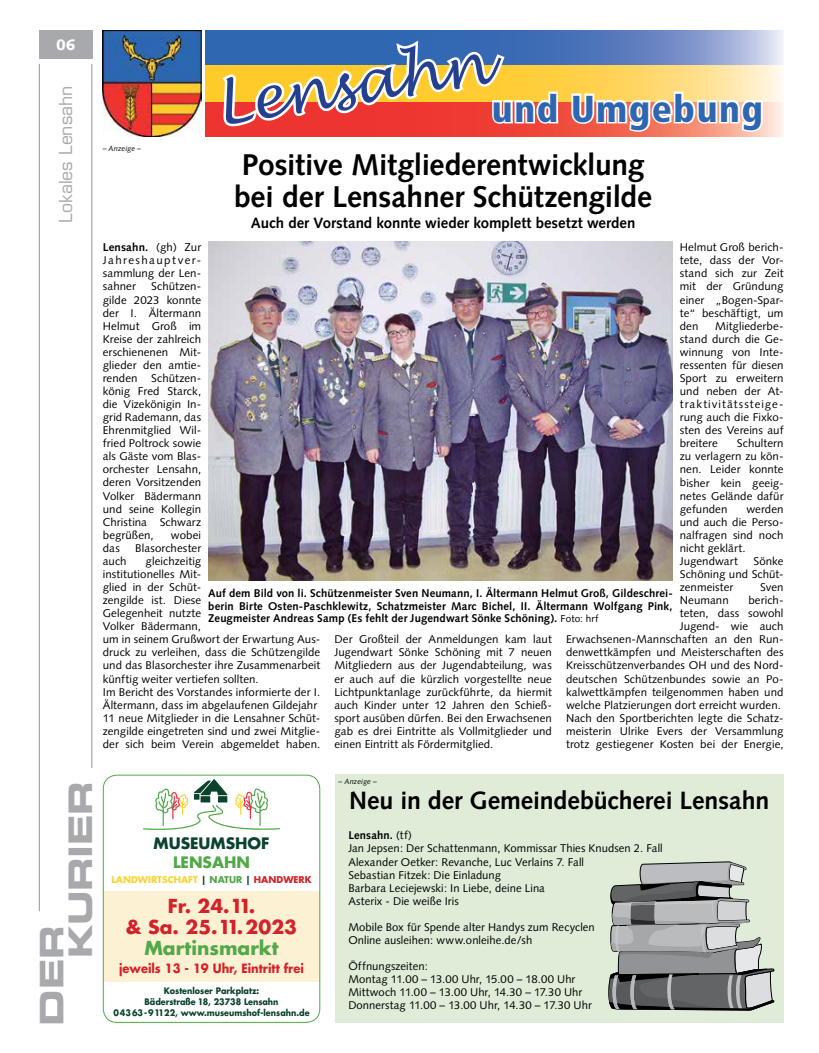
<style>
.page{position:relative;width:819px;height:1053px;background:#fff}
.page>*{position:absolute;margin:0;border:0;box-sizing:border-box;transform-origin:0 0}
.t1{font:italic 57.5px "Lucida Handwriting";color:#25408f}
.t2{font:900 condensed 37.5px "Frutiger LT Std";letter-spacing:.04em;color:#2e67b1}
.t3{font:32.5px/28.9px "Eurostile LT Std Bold Ex 2";letter-spacing:-.01em;color:#a7a9ac}
.t4{font:700 30px/32.5px "Syntax LT Std";letter-spacing:-.01em;color:#000}
.t5{font:700 25px "Syntax LT Std";color:#000}
.t6{font:700 18.75px/21.2px "Futura Std";color:#d2232a;text-align:center}
.t7{font:17.5px "Eurostile LT Std";letter-spacing:-.005em;color:#a7a9ac}
.t8{font:700 15.38px/18.5px "Futura Std";color:#0b432c;text-align:center}
.t9{font:700 15px "Syntax LT Std";color:#000}
.t10{font:900 15px "Syntax LT Std";color:#fff}
.t11{font:700 12.5px "Futura Std";color:#d2232a;scale:.92 1}
.t12{font:11.25px/13px "Syntax";letter-spacing:.005em;color:#000;text-align:justify}
.t13{font:700 11.25px/12.5px "Syntax LT Std";letter-spacing:.01em;color:#000;text-align:justify}
.t14{font:700 9.12px "Futura Std";color:#f9d534}
.t15{font:700 8.75px/10.8px "Futura Std";color:#0b432c;text-align:center;scale:.92 1}
.t16{font:italic 7.5px "Syntax LT Std";letter-spacing:.01em;color:#000}
.s1{font-weight:700}
.s2{font-weight:400;font-size:10px}
.s3{color:#52a949}
.s4{color:#0b432c}
.s5{color:#d2232a}
</style>
<div class="page">
<div style="left:335px;top:774px;width:448px;height:248px;background:#deecd8"></div>
<hr style="left:39px;top:64px;width:1px;height:847px;background:#939598">
<hr style="left:92px;top:64px;width:1px;height:703px;background:#939598">
<div style="left:39px;top:30px;width:53px;height:29px;background:#a7a9ac"></div>
<div style="left:103px;top:890px;width:216px;height:91px;background:#fdf1d4"></div>
<div style="left:103px;top:774px;width:217px;height:248px;border:1px solid #52a949;border-radius:14px"></div>
<svg style="left:143px;top:779px;width:137px;height:51px"></svg>
<img style="left:103px;top:30px;width:98px;height:106px">
<svg style="left:206px;top:101px;width:577px;height:35px;background:#f58b7d"></svg>
<svg style="left:206px;top:30px;width:576px;height:36px;background:#6f8cc3"></svg>
<svg style="left:206px;top:66px;width:576px;height:35px;background:#ffdc7f"></svg>
<svg style="left:569px;top:90px;width:196px;height:44px"></svg>
<svg style="left:218px;top:36px;width:342px;height:100px"></svg>
<svg style="left:608px;top:861px;width:166px;height:149px"></svg>
<img style="left:208px;top:242px;width:464px;height:338px">
<p class="t10" style="left:56px;top:36px;width:21px">06</p>
<p class="t7" style="left:55px;top:222px;width:138px;rotate:-90deg">Lokales Lensahn</p>
<p class="t16" style="left:103px;top:144px;width:40px">– Anzeige –</p>
<p class="t1" style="left:209px;top:71px;width:276px;rotate:-9deg">Lensahn</p>
<p class="t2" style="left:492px;top:86px;width:272px">und Umgebung</p>
<p class="t4" style="left:234px;top:148px;width:419px">Positive Mitgliederentwicklung bei der Lensahner Schützengilde</p>
<p class="t9" style="left:251px;top:214px;width:386px">Auch der Vorstand konnte wieder komplett besetzt werden</p>
<p class="t12" style="left:679px;top:241px;width:105px">Helmut Groß berich&shy;tete, dass der Vor&shy;stand sich zur Zeit mit der Gründung einer „Bogen-Spar&shy;te“ beschäftigt, um den</p>
<p class="t12" style="left:103px;top:241px;width:100px"><span class="s1">Lensahn.</span> (gh) Zur Jahreshauptver&shy;sammlung der Len&shy;sahner</p>
<p class="t12" style="left:103px;top:280px;width:100px;text-indent:48px">Schützen&shy;gilde 2023 konnte der I. Ältermann Helmut Groß im Kreise der zahlreich erschienenen Mit&shy;glieder den amtie&shy;renden Schützen&shy;könig Fred Starck, die Vizekönigin In&shy;grid Rademann, das Ehrenmitglied Wil&shy;fried Poltrock sowie als Gäste vom Blas&shy;orchester Lensahn, deren Vorsitzenden Volker Bädermann und seine Kollegin Christina Schwarz begrüßen,</p>
<p class="t12" style="left:679px;top:319px;width:105px;text-indent:35px">Mitgliederbe&shy;stand durch die Ge&shy;winnung von Inte&shy;ressenten für diesen Sport zu erweitern und neben der At&shy;traktivitätssteige&shy;rung auch die Fixko&shy;sten des Vereins auf breitere</p>
<p class="t12" style="left:679px;top:437px;width:105px;text-indent:57px">Schultern zu verlagern zu kön&shy;nen. Leider konnte bisher kein geeig&shy;netes Gelände dafür gefunden</p>
<p class="t12" style="left:679px;top:502px;width:105px;text-align:left;text-indent:67px">werden und auch die Perso&shy;nalfragen sind noch nicht geklärt.<br>Jugendwart</p>
<p class="t12" style="left:171px;top:528px;width:32px">wobei</p>
<p class="t12" style="left:103px;top:541px;width:18px">das</p>
<p class="t12" style="left:135px;top:541px;width:67px">Blasorchester</p>
<p class="t12" style="left:103px;top:554px;width:25px">auch</p>
<p class="t12" style="left:103px;top:554px;width:219px;text-align:left;text-indent:43px">gleichzeitig<br>institutionelles Mit-<br>glied in der Schüt-<br>zengilde ist. Diese<br>Gelegenheit nutzte<br>Volker Bädermann,<br>um in seinem Grußwort der Erwartung Aus&shy;druck zu verleihen, dass die Schützengilde und das Blasorchester ihre Zusammenarbeit künftig weiter vertiefen sollten.<br>Im Bericht des Vorstandes informierte der I.<br>Ältermann, dass im abgelaufenen Gildejahr<br>11 neue Mitglieder in die Lensahner Schüt&shy;zengilde eingetreten sind und zwei Mitglie&shy;der sich beim Verein abgemeldet haben.</p>
<p class="t12" style="left:679px;top:554px;width:105px;text-indent:74px">Sönke Schöning und Schüt&shy;zenmeister</p>
<p class="t12" style="left:760px;top:580px;width:25px">Sven</p>
<p class="t13" style="left:208px;top:587px;width:466px">Auf dem Bild von li. Schützenmeister Sven Neumann, I. Ältermann Helmut Groß, Gildeschrei&shy;berin Birte Osten-Paschklewitz, Schatzmeister Marc Bichel, II. Ältermann Wolfgang Pink, Zeugmeister Andreas Samp (Es fehlt der Jugendwart Sönke Schöning). <span class="s2">Foto: hrf</span></p>
<p class="t12" style="left:566px;top:593px;width:219px;text-align:right">berich-<br>teten, dass sowohl<br>Jugend- wie auch Erwachsenen-Mannschaften an den Run&shy;denwettkämpfen und Meisterschaften des Kreisschützenverbandes OH und des Nord&shy;deutschen Schützenbundes sowie an Po&shy;kalwettkämpfen teilgenommen haben und welche Platzierungen dort erreicht wurden.<br>Nach den Sportberichten legte die Schatz&shy;meisterin Ulrike Evers der Versammlung trotz gestiegener Kosten bei der Energie,</p>
<p class="t12" style="left:679px;top:593px;width:50px">Neumann</p>
<p class="t12" style="left:334px;top:633px;width:219px">Der Großteil der Anmeldungen kam laut Jugendwart Sönke Schöning mit 7 neuen Mitgliedern aus der Jugendabteilung, was er auch auf die kürzlich vorgestellte neue Lichtpunktanlage zurückführte, da hiermit auch Kinder unter 12 Jahren den Schieß&shy;sport ausüben dürfen. Bei den Erwachsenen gab es drei Eintritte als Vollmitglieder und einen Eintritt als Fördermitglied.</p>
<p class="t3" style="left:37px;top:958px;width:179px;text-indent:-67px;rotate:-90deg">DER<br>KURIER</p>
<p class="t8" style="left:153px;top:834px;width:117px">MuseuMshof<br><span class="s3">Lensahn</span></p>
<p class="t6" style="left:126px;top:894px;width:173px">fr. 24. 11.<br>&amp; sa. 25. 11. 2023<br><span class="s3">Martinsmarkt</span></p>
<p class="t11" style="left:119px;top:959px;width:202px">jeweils 13 - 19 uhr, eintritt frei</p>
<p class="t15" style="left:113px;top:985px;width:215px">kostenloser Parkplatz:<br>Bäderstraße 18, 23738 Lensahn<br>0 43 63 - 9 11 22, www.museumshof-lensahn.de</p>
<p class="t14" style="left:111px;top:873px;width:202px">Landwirtschaft <span class="s4">|</span> <span class="s3">natur</span> <span class="s4">|</span> <span class="s5">handwerk</span></p>
<p class="t16" style="left:338px;top:776px;width:40px">– Anzeige –</p>
<p class="t5" style="left:349px;top:786px;width:422px">Neu in der Gemeindebücherei Lensahn</p>
<p class="t12" style="left:348px;top:829px;width:316px;text-align:left"><span class="s1">Lensahn.</span> (tf)<br>Jan Jepsen: Der Schattenmann, Kommissar Thies Knudsen 2. Fall Alexander Oetker: Revanche, Luc Verlains 7. Fall<br>Sebastian Fitzek: Die Einladung<br>Barbara Leciejewski: In Liebe, deine Lina<br>Asterix - Die weiße Iris</p>
<p class="t12" style="left:348px;top:920px;width:248px">Mobile Box für Spende alter Handys zum Recyclen<br>Online ausleihen: www.onleihe.de/sh</p>
<p class="t12" style="left:348px;top:959px;width:245px;text-align:left">Öffnungszeiten:<br>Montag 11.00 – 13.00 Uhr, 15.00 – 18.00 Uhr Mittwoch 11.00 – 13.00 Uhr, 14.30 – 17.30 Uhr Donnerstag 11.00 – 13.00 Uhr, 14.30 – 17.30 Uhr</p>
</div>
